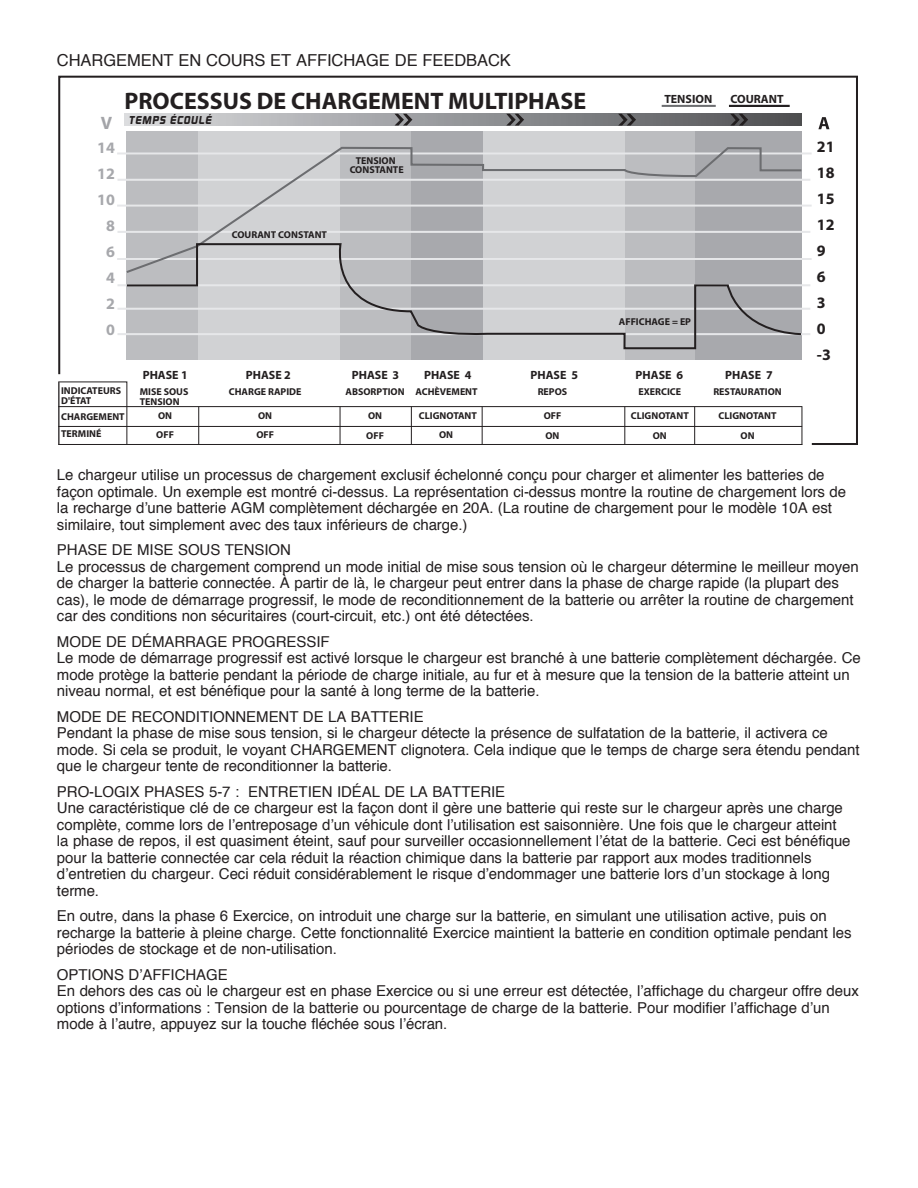
<style>
.page{position:relative;width:918px;height:1188px;background:#fff}
.page>*{position:absolute;margin:0;border:0;box-sizing:border-box;transform-origin:0 0}
.t1{font:700 24px "Myriad Pro";color:#231f20}
.t2{font:700 18px "Myriad Pro";color:#a3a4a8}
.tab{font:16.5px "Helvetica";letter-spacing:-.005em;color:#231f20}
.t3{font:700 15.9px/26px "Myriad Pro";color:#231f20}
.t4{font:700 15.9px/26px "Myriad Pro";color:#a7a8ac;text-align:center}
.tab-2{font:15px/16.5px "Helvetica";letter-spacing:-.005em;color:#231f20}
.t5{font:700 12px "Myriad Pro";color:#231f20}
.t6{font:italic 700 12px "Digital Sans EF";letter-spacing:.075em;color:#231f20}
.t7{font:700 10.05px/10.1px "Myriad Pro";color:#231f20}
</style>
<div class="page">
<svg style="left:58px;top:76px;width:800px;height:369px"></svg>
<svg style="left:124px;top:146px;width:679px;height:129px;background:#c1c2c4"></svg>
<svg style="left:125px;top:242px;width:678px;height:108px;background:#bdbec1"></svg>
<p class="tab" style="left:57px;top:48px;width:455px">CHARGEMENT EN COURS ET AFFICHAGE DE FEEDBACK</p>
<p class="t2" style="left:101px;top:111px;width:13px">V</p>
<p class="t4" style="left:97px;top:134px;width:19px">14<br>12<br>10<br>8<br>6<br>4<br>2<br>0</p>
<p class="t1" style="left:125px;top:85px;width:463px">PROCESSUS DE CHARGEMENT MULTIPHASE</p>
<p class="t5" style="left:664px;top:91px;width:49px">TENSION</p>
<p class="t5" style="left:730px;top:91px;width:55px">COURANT</p>
<p class="t6" style="left:129px;top:112px;width:84px">TEMPS ÉCOULÉ</p>
<p class="t7" style="left:350px;top:156px;width:56px;line-height:9px;text-align:center">TENSION<br>CONSTANTE</p>
<p class="t7" style="left:232px;top:230px;width:97px">COURANT CONSTANT</p>
<p class="t7" style="left:619px;top:316px;width:74px">AFFICHAGE = EP</p>
<p class="t5" style="left:143px;top:367px;width:46px">PHASE 1</p>
<p class="t5" style="left:246px;top:367px;width:46px">PHASE 2</p>
<p class="t5" style="left:352px;top:367px;width:49px">PHASE 3</p>
<p class="t5" style="left:424px;top:367px;width:49px">PHASE 4</p>
<p class="t5" style="left:531px;top:367px;width:49px">PHASE 5</p>
<p class="t5" style="left:636px;top:367px;width:49px">PHASE 6</p>
<p class="t5" style="left:725px;top:367px;width:49px">PHASE 7</p>
<p class="t7" style="left:140px;top:386px;width:50px">MISE SOUS<br>TENSION</p>
<p class="t7" style="left:229px;top:386px;width:74px">CHARGE RAPIDE</p>
<p class="t7" style="left:346px;top:386px;width:134px">ABSORPTION ACHÈVEMENT</p>
<p class="t7" style="left:538px;top:386px;width:31px">REPOS</p>
<p class="t7" style="left:638px;top:386px;width:44px">EXERCICE</p>
<p class="t7" style="left:713px;top:386px;width:70px">RESTAURATION</p>
<p class="t7" style="left:61px;top:386px;width:62px">INDICATEURS<br>D'ÉTAT</p>
<p class="t7" style="left:61px;top:407px;width:65px;line-height:17.7px">CHARGEMENT<br>TERMINÉ</p>
<p class="t7" style="left:158px;top:411px;width:16px">ON</p>
<p class="t7" style="left:419px;top:411px;width:60px">CLIGNOTANT</p>
<p class="t7" style="left:544px;top:406px;width:19px;line-height:19.4px">OFF<br>ON</p>
<p class="t7" style="left:631px;top:411px;width:60px">CLIGNOTANT</p>
<p class="t7" style="left:719px;top:411px;width:60px">CLIGNOTANT</p>
<p class="t7" style="left:256px;top:407px;width:19px;line-height:18.5px">ON<br>OFF</p>
<p class="t7" style="left:368px;top:411px;width:16px">ON</p>
<p class="t7" style="left:156px;top:429px;width:19px">OFF</p>
<p class="t7" style="left:366px;top:430px;width:19px">OFF</p>
<p class="t7" style="left:439px;top:429px;width:16px">ON</p>
<p class="t7" style="left:653px;top:430px;width:16px">ON</p>
<p class="t7" style="left:741px;top:430px;width:16px">ON</p>
<p class="t3" style="left:817px;top:133px;width:19px">21<br>18<br>15<br>12<br>9<br>6<br>3<br>0 -3</p>
<p class="tab-2" style="left:57px;top:467px;width:791px">Le chargeur utilise un processus de chargement exclusif échelonné conçu pour charger et alimenter les batteries de façon optimale. Un exemple est montré ci-dessus. La représentation ci-dessus montre la routine de chargement lors de la recharge d’une batterie AGM complètement déchargée en 20A. (La routine de chargement pour le modèle 10A est similaire, tout simplement avec des taux inférieurs de charge.)</p>
<p class="tab-2" style="left:57px;top:542px;width:803px">PHASE DE MISE SOUS TENSION<br>Le processus de chargement comprend un mode initial de mise sous tension où le chargeur détermine le meilleur moyen de charger la batterie connectée. À partir de là, le chargeur peut entrer dans la phase de charge rapide (la plupart des cas), le mode de démarrage progressif, le mode de reconditionnement de la batterie ou arrêter la routine de chargement car des conditions non sécuritaires (court-circuit, etc.) ont été détectées.</p>
<p class="tab-2" style="left:57px;top:634px;width:805px">MODE DE DÉMARRAGE PROGRESSIF<br>Le mode de démarrage progressif est activé lorsque le chargeur est branché à une batterie complètement déchargée. Ce mode protège la batterie pendant la période de charge initiale, au fur et à mesure que la tension de la batterie atteint un niveau normal, et est bénéfique pour la santé à long terme de la batterie.</p>
<p class="tab-2" style="left:57px;top:709px;width:804px">MODE DE RECONDITIONNEMENT DE LA BATTERIE<br>Pendant la phase de mise sous tension, si le chargeur détecte la présence de sulfatation de la batterie, il activera ce mode. Si cela se produit, le voyant CHARGEMENT clignotera. Cela indique que le temps de charge sera étendu pendant que le chargeur tente de reconditionner la batterie.</p>
<p class="tab-2" style="left:57px;top:784px;width:795px">PRO-LOGIX PHASES 5-7 : ENTRETIEN IDÉAL DE LA BATTERIE<br>Une caractéristique clé de ce chargeur est la façon dont il gère une batterie qui reste sur le chargeur après une charge complète, comme lors de l’entreposage d’un véhicule dont l’utilisation est saisonnière. Une fois que le chargeur atteint la phase de repos, il est quasiment éteint, sauf pour surveiller occasionnellement l’état de la batterie. Ceci est bénéfique pour la batterie connectée car cela réduit la réaction chimique dans la batterie par rapport aux modes traditionnels d’entretien du chargeur. Ceci réduit considérablement le risque d’endommager une batterie lors d’un stockage à long terme.</p>
<p class="tab-2" style="left:57px;top:908px;width:796px">En outre, dans la phase 6 Exercice, on introduit une charge sur la batterie, en simulant une utilisation active, puis on recharge la batterie à pleine charge. Cette fonctionnalité Exercice maintient la batterie en condition optimale pendant les périodes de stockage et de non-utilisation.</p>
<p class="tab-2" style="left:57px;top:967px;width:803px">OPTIONS D’AFFICHAGE<br>En dehors des cas où le chargeur est en phase Exercice ou si une erreur est détectée, l’affichage du chargeur offre deux options d’informations : Tension de la batterie ou pourcentage de charge de la batterie. Pour modifier l’affichage d’un mode à l’autre, appuyez sur la touche fléchée sous l’écran.</p>
</div>
